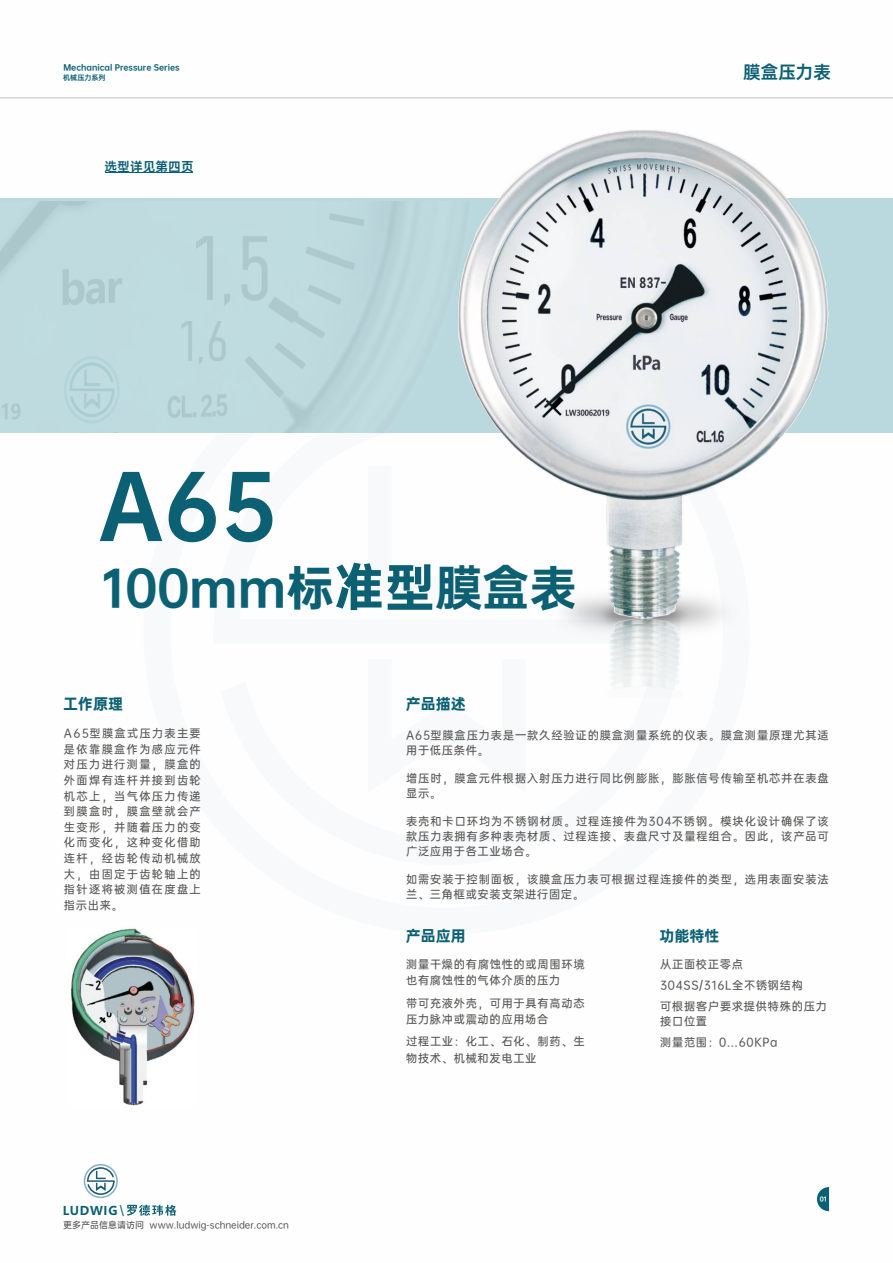
<style>
.page{position:relative;width:893px;height:1263px;background:#fff}
.page>*{position:absolute;margin:0;border:0;box-sizing:border-box;transform-origin:0 0}
.t1{font:83.4px "OPPO Sans H";color:#0c6073}
.t2{font:47.1px "OPPO Sans H";color:#0c6073}
.t3{font:17.55px "OPPO Sans B";color:#0c6073}
.t4{font:15px "OPPO Sans H";color:#0c6073}
.t5{font:12.75px "OPPO Sans B";color:#0c6073}
.t6{font:700 12px "Microsoft Ya Hei";letter-spacing:.06em;color:#0c6073}
.t7{font:11.25px/15.6px "OPPO Sans M";letter-spacing:.075em;color:#595857}
.t8{font:9px "OPPO Sans M";color:#595857}
.t9{font:7.8px "OPPO Sans H";color:#0c6073}
.t10{font:7.05px "OPPO Sans B";color:#0c6073}
.t11{font:6px "OPPO Sans H";color:#fff}
.s1{font-size:50.85px}
.s2{font-family:"Arial";font-weight:400;font-size:15.15px}
</style>
<div class="page">
<div style="left:0;top:198px;width:893px;height:235px;background:#bad9de"></div>
<hr style="left:0;top:97px;width:893px;height:1px;background:#c9cacb">
<hr style="left:105px;top:172px;width:87px;height:1px;background:#0c6073">
<img style="left:456px;top:129px;width:372px;height:568px">
<img style="left:71px;top:928px;width:124px;height:178px">
<svg style="left:817px;top:1187px;width:12px;height:24px"></svg>
<svg style="left:84px;top:1164px;width:34px;height:34px"></svg>
<svg style="left:127px;top:1205px;width:49px;height:11px"></svg>
<p class="t9" style="left:63px;top:63px;width:118px">Mechanical Pressure Series</p>
<h3 class="t3" style="left:743px;top:63px;width:89px">膜盒压力表</h3>
<p class="t10" style="left:63px;top:74px;width:44px">机械压力系列</p>
<p class="t5" style="left:105px;top:160px;width:91px">选型详见第四页</p>
<h1 class="t1" style="left:98px;top:463px;width:181px">A65</h1>
<h2 class="t2" style="left:101px;top:564px;width:477px">100mm标<span class="s1">准型</span>膜盒表</h2>
<h3 class="t4" style="left:63px;top:696px;width:61px">工作原理</h3>
<p class="t7" style="left:64px;top:725px;width:138px;text-align:justify">A65型膜盒式压力表主要是依靠膜盒作为感应元件对压力进行测量，膜盒的外面焊有连杆并接到齿轮机芯上，当气体压力传递到膜盒时，膜盒壁就会产生变形，并随着压力的变化而变化，这种变化借助连杆，经齿轮传动机械放大，由固定于齿轮轴上的指针逐将被测值在度盘上指示出来。</p>
<p class="t6" style="left:63px;top:1205px;width:63px">LUDWIG <span class="s2">\</span></p>
<p class="t8" style="left:63px;top:1220px;width:227px">更多产品信息请访问 www.ludwig-schneider.com.cn</p>
<h3 class="t4" style="left:406px;top:696px;width:61px">产品描述</h3>
<p class="t7" style="left:406px;top:728px;width:424px;line-height:14.9px">A65型膜盒压力表是一款久经验证的膜盒测量系统的仪表。膜盒测量原理尤其适用于低压条件。</p>
<p class="t7" style="left:406px;top:771px;width:424px;line-height:14.9px">增压时，膜盒元件根据入射压力进行同比例膨胀，膨胀信号传输至机芯并在表盘显示。</p>
<p class="t7" style="left:406px;top:814px;width:424px;line-height:14.9px;text-align:justify">表壳和卡口环均为不锈钢材质。过程连接件为304不锈钢。模块化设计确保了该款压力表拥有多种表壳材质、过程连接、表盘尺寸及量程组合。因此，该产品可广泛应用于各工业场合。</p>
<p class="t7" style="left:406px;top:871px;width:424px;line-height:14.9px">如需安装于控制面板，该膜盒压力表可根据过程连接件的类型，选用表面安装法兰、三角框或安装支架进行固定。</p>
<h3 class="t4" style="left:406px;top:928px;width:61px">产品应用</h3>
<h3 class="t4" style="left:660px;top:929px;width:61px">功能特性</h3>
<p class="t7" style="left:406px;top:956px;width:180px;line-height:16.4px">测量干燥的有腐蚀性的或周围环境也有腐蚀性的气体介质的压力</p>
<p class="t7" style="left:406px;top:994px;width:180px;line-height:16.4px">带可充液外壳，可用于具有高动态压力脉冲或震动的应用场合</p>
<p class="t7" style="left:660px;top:956px;width:84px">从正面校正零点</p>
<p class="t7" style="left:660px;top:975px;width:168px;line-height:20.9px">304SS/316L全不锈钢结构<br>可根据客户要求提供特殊的压力</p>
<p class="t7" style="left:660px;top:1013px;width:48px">接口位置</p>
<p class="t7" style="left:406px;top:1033px;width:180px;line-height:16.4px">过程工业：化工、石化、制药、生物技术、机械和发电工业</p>
<p class="t7" style="left:660px;top:1034px;width:119px">测量范围：0…60KPa</p>
<p class="t11" style="left:820px;top:1196px;width:9px">01</p>
</div>
